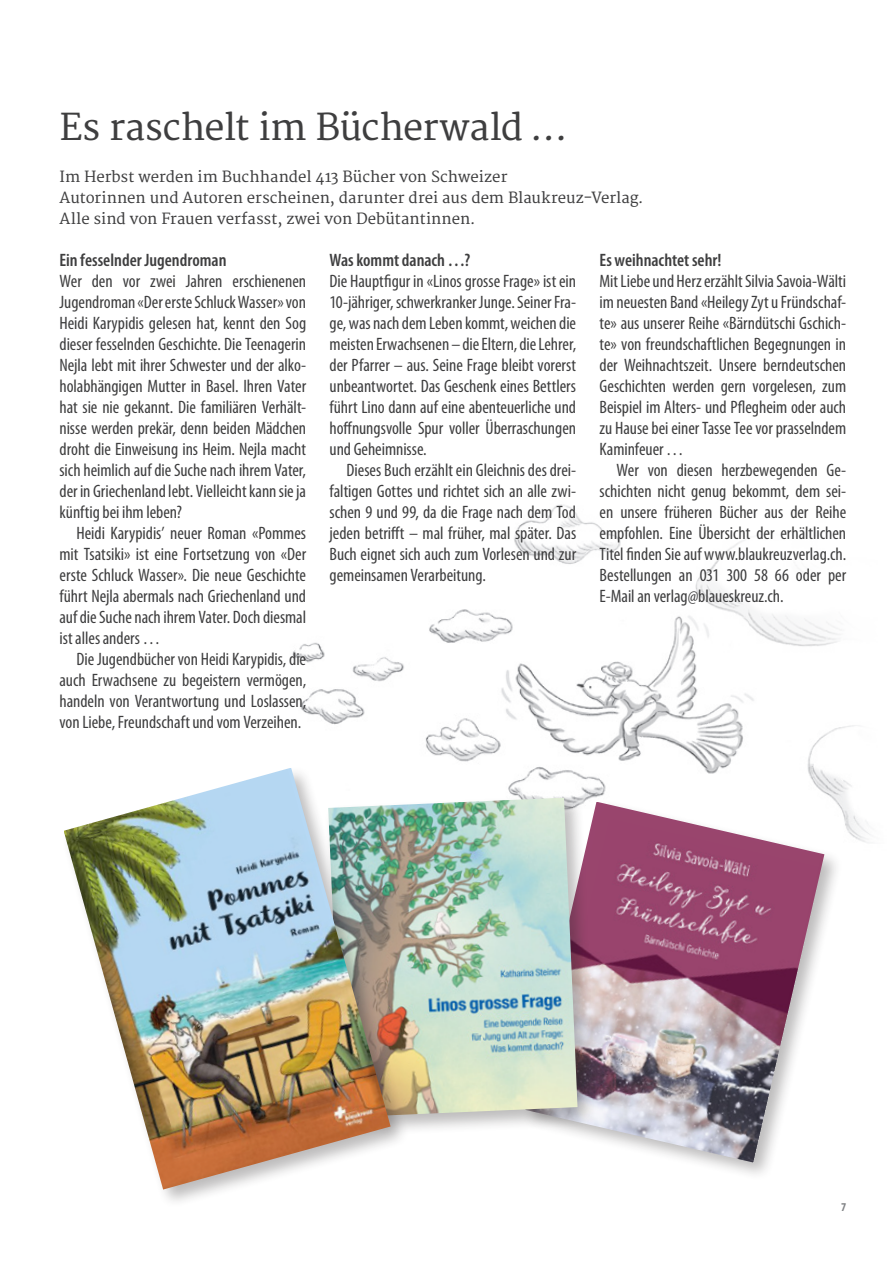
<style>
.page{position:relative;width:893px;height:1263px;background:#fff}
.page>*{position:absolute;margin:0;border:0;box-sizing:border-box;transform-origin:0 0}
.t1{font:36px "Merriweather";letter-spacing:-.02em;color:#3e3e3f}
.t2{font:condensed 18px/21px "Myriad Pro";letter-spacing:-.005em;color:#3e3e3f;text-align:justify}
.t3{font:600 condensed 18px "Myriad Pro";color:#3e3e3f}
.t4{font:15px/21px "Merriweather";color:#3e3e3f}
.t5{font:700 condensed 12px "Myriad Pro";color:#808285}
</style>
<div class="page">
<img style="left:292px;top:504px;width:579px;height:339px">
<div style="left:522px;top:798px;width:321px;height:383px;background:#231f20;opacity:.3"></div>
<img style="left:525px;top:802px;width:299px;height:360px">
<div style="left:324px;top:794px;width:273px;height:343px;background:#231f20;opacity:.3"></div>
<img style="left:409px;top:798px;width:168px;height:319px">
<div style="left:60px;top:764px;width:349px;height:444px;background:#231f20;opacity:.3"></div>
<img style="left:64px;top:768px;width:327px;height:421px">
<h1 class="t1" style="left:60px;top:106px;width:509px">Es raschelt im Bücherwald …</h1>
<p class="t4" style="left:60px;top:167px;width:585px">Im Herbst werden im Buchhandel 413 Bücher von Schweizer<br>Autorinnen und Autoren erscheinen, darunter drei aus dem Blaukreuz-Verlag.<br>Alle sind von Frauen verfasst, zwei von Debütantinnen.</p>
<p class="t3" style="left:60px;top:250px;width:168px">Ein fesselnder Jugendroman</p>
<p class="t2" style="left:60px;top:271px;width:248px">Wer den vor zwei Jahren erschienenen Jugendroman «Der erste Schluck Wasser» von Heidi Karypidis gelesen hat, kennt den Sog dieser fesselnden Geschichte. Die Teenagerin Nejla lebt mit ihrer Schwester und der alko&shy;holabhängigen Mutter in Basel. Ihren Vater hat sie nie gekannt. Die familiären Verhält&shy;nisse werden prekär, denn beiden Mädchen droht die Einweisung ins Heim. Nejla macht sich heimlich auf die Suche nach ihrem Vater, der in Griechenland lebt. Vielleicht kann sie ja künftig bei ihm leben?</p>
<p class="t2" style="left:60px;top:523px;width:248px;text-indent:17px">Heidi Karypidis’ neuer Roman «Pommes mit Tsatsiki» ist eine Fortsetzung von «Der erste Schluck Wasser». Die neue Geschichte führt Nejla abermals nach Griechenland und auf die Suche nach ihrem Vater. Doch diesmal ist alles anders…</p>
<p class="t2" style="left:60px;top:649px;width:248px;text-indent:17px">Die Jugendbücher von Heidi Karypidis, die auch Erwachsene zu begeistern vermögen, handeln von Verantwortung und Loslassen, von Liebe, Freundschaft und vom Verzeihen.</p>
<p class="t3" style="left:330px;top:250px;width:142px">Was kommt danach…?</p>
<p class="t2" style="left:330px;top:271px;width:248px">Die Hauptfigur in «Linos grosse Frage» ist ein 10-jähriger, schwerkranker Junge. Seiner Fra&shy;ge, was nach dem Leben kommt, weichen die meisten Erwachsenen – die Eltern, die Lehrer, der Pfarrer – aus. Seine Frage bleibt vorerst unbeantwortet. Das Geschenk eines Bettlers führt Lino dann auf eine abenteuerliche und hoffnungsvolle Spur voller Überraschungen und Geheimnisse.</p>
<p class="t2" style="left:330px;top:460px;width:248px;text-indent:17px">Dieses Buch erzählt ein Gleichnis des drei&shy;faltigen Gottes und richtet sich an alle zwi&shy;schen 9 und 99, da die Frage nach dem Tod jeden betrifft – mal früher, mal später. Das Buch eignet sich auch zum Vorlesen und zur gemeinsamen Verarbeitung.</p>
<p class="t3" style="left:600px;top:250px;width:123px">Es weihnachtet sehr!</p>
<p class="t2" style="left:600px;top:271px;width:248px">Mit Liebe und Herz erzählt Silvia Savoia-Wälti im neuesten Band «Heilegy Zyt u Fründschaf&shy;te» aus unserer Reihe «Bärndütschi Gschich&shy;te» von freundschaftlichen Begegnungen in der Weihnachtszeit. Unsere berndeutschen Geschichten werden gern vorgelesen, zum Beispiel im Alters- und Pflegheim oder auch zu Hause bei einer Tasse Tee vor prasselndem Kaminfeuer…</p>
<p class="t2" style="left:600px;top:460px;width:248px;text-indent:17px">Wer von diesen herzbewegenden Ge&shy;schichten nicht genug bekommt, dem sei&shy;en unsere früheren Bücher aus der Reihe empfohlen. Eine Übersicht der erhältlichen Titel finden Sie auf www.blaukreuzverlag.ch.<br>Bestellungen an 031 300 58 66 oder per E-Mail an verlag@blaueskreuz.ch.</p>
<p class="t5" style="left:841px;top:1200px;width:7px">7</p>
</div>
